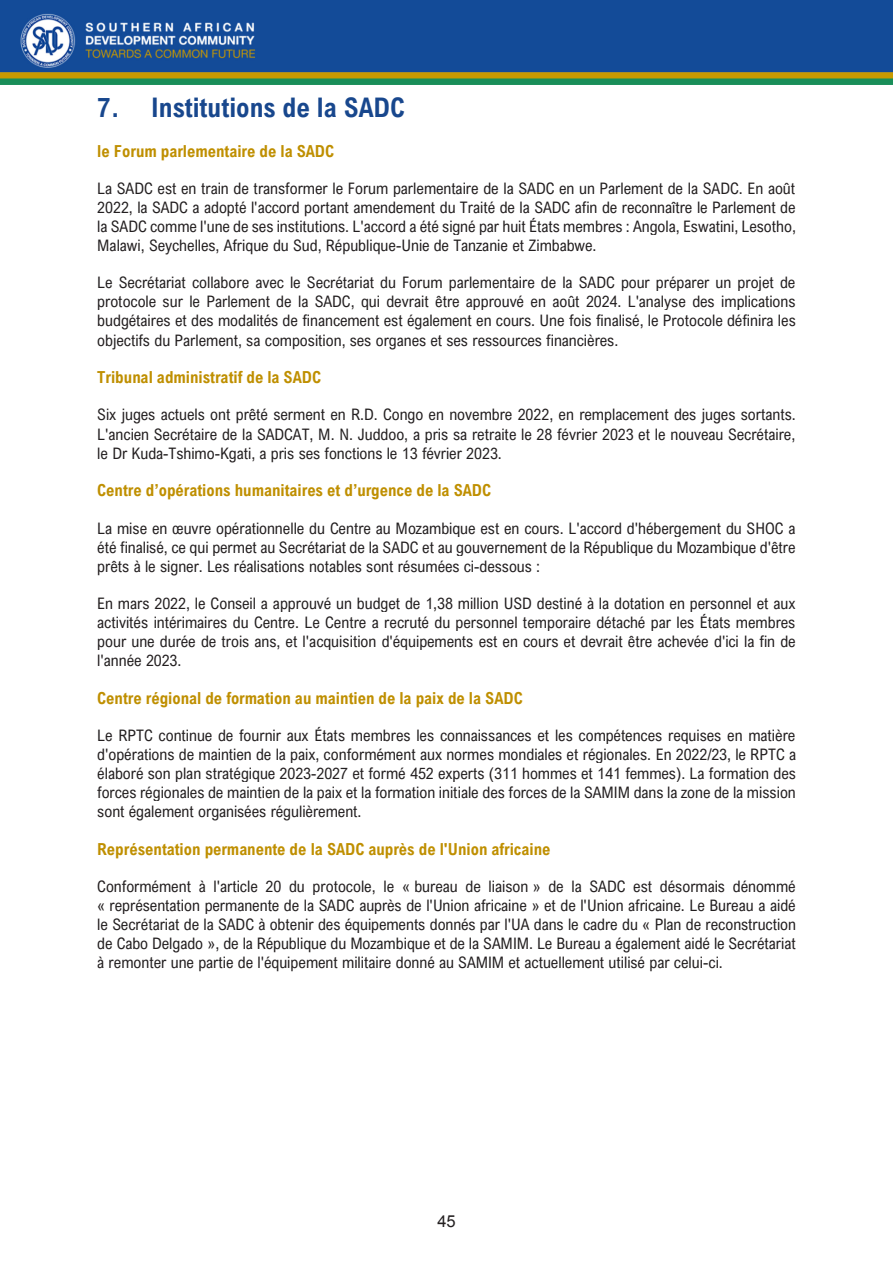
<style>
.page{position:relative;width:893px;height:1263px;background:#fff}
.page>*{position:absolute;margin:0;border:0;box-sizing:border-box;transform-origin:0 0}
.t1{font:700 27px "Arial Nova Cond";color:#18478d}
.t2{font:700 16.5px "Arial Nova Cond";color:#bf8f00}
.t3{font:16.5px "Arial";color:#231f20}
.t4{font:15.9px/19px "Arial Nova Cond";color:#231f20;text-align:justify}
</style>
<div class="page">
<img style="left:0;top:0;width:893px;height:85px">
<p class="t1" style="left:97px;top:90px;width:309px">7. Institutions de la SADC</p>
<p class="t2" style="left:97px;top:141px;width:239px">le Forum parlementaire de la SADC</p>
<p class="t4" style="left:97px;top:179px;width:700px">La SADC est en train de transformer le Forum parlementaire de la SADC en un Parlement de la SADC. En août 2022, la SADC a adopté l'accord portant amendement du Traité de la SADC afin de reconnaître le Parlement de la SADC comme l'une de ses institutions. L'accord a été signé par huit États membres : Angola, Eswatini, Lesotho, Malawi, Seychelles, Afrique du Sud, République-Unie de Tanzanie et Zimbabwe.</p>
<p class="t4" style="left:97px;top:273px;width:700px">Le Secrétariat collabore avec le Secrétariat du Forum parlementaire de la SADC pour préparer un projet de protocole sur le Parlement de la SADC, qui devrait être approuvé en août 2024. L'analyse des implications budgétaires et des modalités de financement est également en cours. Une fois finalisé, le Protocole définira les objectifs du Parlement, sa composition, ses organes et ses ressources financières.</p>
<p class="t2" style="left:97px;top:367px;width:225px">Tribunal administratif de la SADC</p>
<p class="t4" style="left:97px;top:405px;width:700px">Six juges actuels ont prêté serment en R.D. Congo en novembre 2022, en remplacement des juges sortants.<br>L'ancien Secrétaire de la SADCAT, M. N. Juddoo, a pris sa retraite le 28 février 2023 et le nouveau Secrétaire, le Dr Kuda-Tshimo-Kgati, a pris ses fonctions le 13 février 2023.</p>
<p class="t2" style="left:97px;top:480px;width:395px">Centre d’opérations humanitaires et d’urgence de la SADC</p>
<p class="t4" style="left:97px;top:518px;width:700px">La mise en œuvre opérationnelle du Centre au Mozambique est en cours. L'accord d'hébergement du SHOC a été finalisé, ce qui permet au Secrétariat de la SADC et au gouvernement de la République du Mozambique d'être prêts à le signer. Les réalisations notables sont résumées ci-dessous :</p>
<p class="t4" style="left:97px;top:593px;width:700px">En mars 2022, le Conseil a approuvé un budget de 1,38 million USD destiné à la dotation en personnel et aux activités intérimaires du Centre. Le Centre a recruté du personnel temporaire détaché par les États membres pour une durée de trois ans, et l'acquisition d'équipements est en cours et devrait être achevée d'ici la fin de l'année 2023.</p>
<p class="t2" style="left:97px;top:688px;width:427px">Centre régional de formation au maintien de la paix de la SADC</p>
<p class="t4" style="left:97px;top:725px;width:700px">Le RPTC continue de fournir aux États membres les connaissances et les compétences requises en matière d'opérations de maintien de la paix, conformément aux normes mondiales et régionales. En 2022/23, le RPTC a élaboré son plan stratégique 2023-2027 et formé 452 experts (311 hommes et 141 femmes). La formation des forces régionales de maintien de la paix et la formation initiale des forces de la SAMIM dans la zone de la mission sont également organisées régulièrement.</p>
<p class="t2" style="left:97px;top:839px;width:455px">Représentation permanente de la SADC auprès de l'Union africaine</p>
<p class="t4" style="left:97px;top:877px;width:700px">Conformément à l'article 20 du protocole, le « bureau de liaison » de la SADC est désormais dénommé « représentation permanente de la SADC auprès de l'Union africaine » et de l'Union africaine. Le Bureau a aidé le Secrétariat de la SADC à obtenir des équipements donnés par l'UA dans le cadre du « Plan de reconstruction de Cabo Delgado », de la République du Mozambique et de la SAMIM. Le Bureau a également aidé le Secrétariat à remonter une partie de l'équipement militaire donné au SAMIM et actuellement utilisé par celui-ci.</p>
<p class="t3" style="left:437px;top:1210px;width:20px">45</p>
</div>
